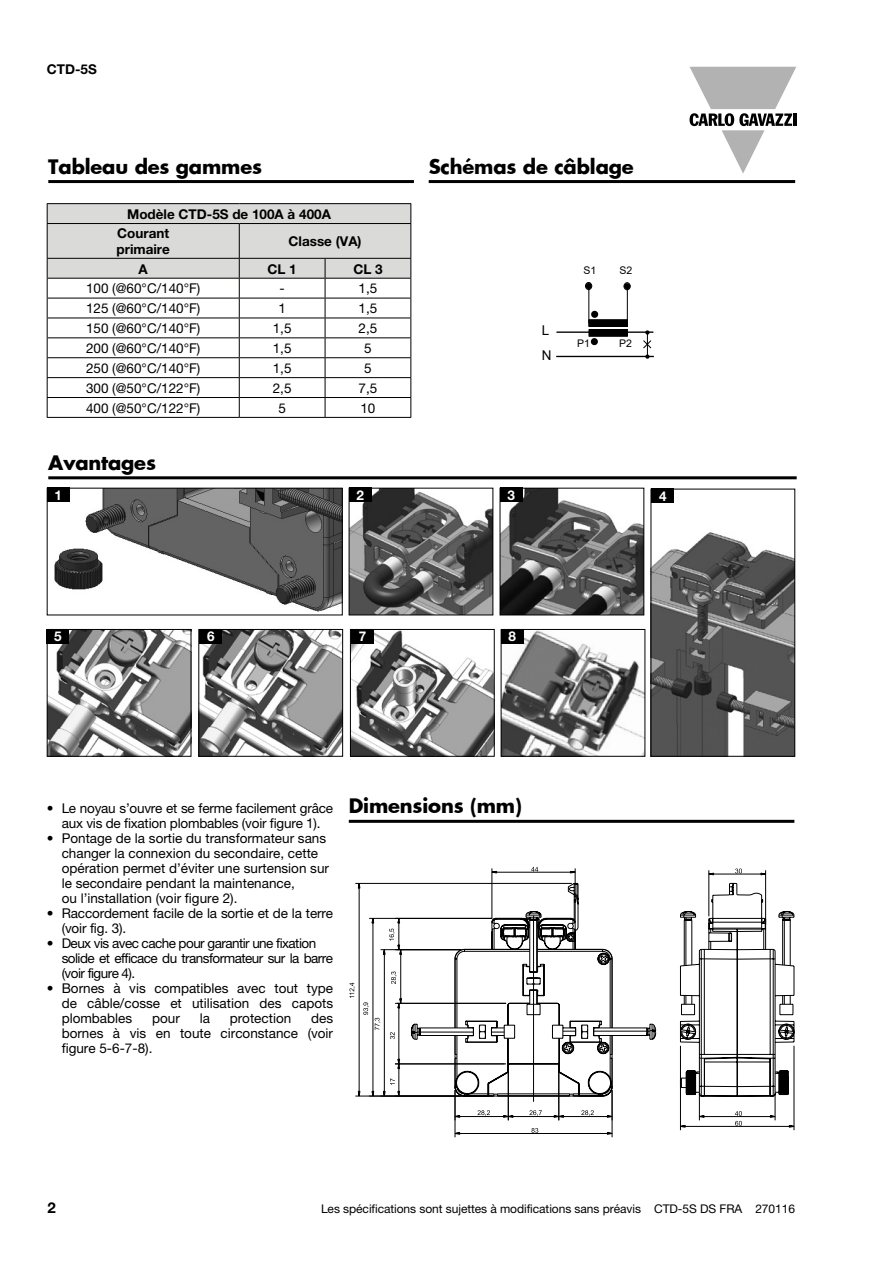
<style>
.page{position:relative;width:893px;height:1263px;background:#fff}
.page>*{position:absolute;margin:0;border:0;box-sizing:border-box;transform-origin:0 0}
._20_Subtitle{font:700 19.5px "Futura";letter-spacing:-.01em;color:#000}
.t1{font:700 15px "Helvetica Neue";color:#000}
._10_Description_1{font:13.5px/15px "Helvetica Neue";color:#000;text-align:justify}
.Normale{font:13.5px "Helvetica Neue";color:#000}
._10_Description_1-2{font:13.5px/15px "Helvetica Neue";letter-spacing:-.04em;color:#000}
.Normale-2{font:700 13.5px "Helvetica Neue";color:#000}
._10_Description_1-3{font:700 13.5px "Helvetica Neue";color:#fff}
.Normale-3{font:13.5px "Arial";color:#000}
.t2{font:12px "Helvetica Neue";letter-spacing:-.005em;color:#000}
.Normale-4{font:10.5px "Arial";color:#000}
</style>
<div class="page">
<svg style="left:689px;top:67px;width:107px;height:106px"></svg>
<hr style="left:48px;top:180px;width:366px;height:3px;background:#000">
<hr style="left:349px;top:820px;width:445px;height:3px;background:#000">
<hr style="left:48px;top:476px;width:749px;height:3px;background:#000">
<svg style="left:349px;top:867px;width:445px;height:270px"></svg>
<svg style="left:359px;top:883px;width:217px;height:219px"></svg>
<img style="left:351px;top:490px;width:140px;height:123px">
<div style="left:349px;top:488px;width:144px;height:127px;border:1px solid #000"></div>
<img style="left:200px;top:631px;width:141px;height:124px">
<div style="left:198px;top:629px;width:145px;height:128px;border:1px solid #000"></div>
<img style="left:49px;top:631px;width:140px;height:124px">
<div style="left:47px;top:629px;width:144px;height:128px;border:1px solid #000"></div>
<img style="left:54px;top:490px;width:287px;height:122px">
<div style="left:47px;top:488px;width:296px;height:127px;border:1px solid #000"></div>
<img style="left:352px;top:631px;width:141px;height:124px">
<div style="left:350px;top:629px;width:145px;height:128px;border:1px solid #000"></div>
<img style="left:503px;top:631px;width:140px;height:124px">
<div style="left:501px;top:629px;width:144px;height:128px;border:1px solid #000"></div>
<div style="left:47px;top:488px;width:22px;height:14px;background:#000"></div>
<div style="left:349px;top:488px;width:22px;height:14px;background:#000"></div>
<div style="left:47px;top:629px;width:22px;height:14px;background:#000"></div>
<div style="left:200px;top:629px;width:22px;height:14px;background:#000"></div>
<div style="left:351px;top:629px;width:23px;height:14px;background:#000"></div>
<div style="left:501px;top:629px;width:22px;height:14px;background:#000"></div>
<img style="left:502px;top:490px;width:140px;height:123px">
<div style="left:500px;top:488px;width:144px;height:127px;border:1px solid #000"></div>
<div style="left:500px;top:488px;width:22px;height:14px;background:#000"></div>
<img style="left:653px;top:532px;width:140px;height:223px">
<div style="left:651px;top:489px;width:144px;height:268px;border:1px solid #000"></div>
<div style="left:652px;top:489px;width:22px;height:14px;background:#000"></div>
<hr style="left:429px;top:180px;width:366px;height:3px;background:#000">
<hr style="left:589px;top:286px;width:1px;height:37px;background:#000">
<hr style="left:627px;top:286px;width:1px;height:36px;background:#000">
<div style="left:585px;top:283px;width:7px;height:6px;background:#000;border-radius:50%"></div>
<div style="left:585px;top:282px;width:7px;height:8px;border:1px solid #000;border-radius:50%"></div>
<div style="left:624px;top:282px;width:6px;height:8px;border:1px solid #000;border-radius:50%"></div>
<hr style="left:557px;top:356px;width:96px;height:1px;background:#000">
<hr style="left:557px;top:331px;width:96px;height:2px;background:#000">
<div style="left:589px;top:320px;width:39px;height:7px;background:#000"></div>
<div style="left:589px;top:329px;width:39px;height:7px;background:#000"></div>
<div style="left:591px;top:311px;width:7px;height:7px;background:#000;border-radius:50%"></div>
<div style="left:591px;top:338px;width:7px;height:7px;background:#000;border-radius:50%"></div>
<svg style="left:642px;top:330px;width:10px;height:29px"></svg>
<hr style="left:47px;top:203px;width:192px;height:1px;background:#000">
<hr style="left:239px;top:203px;width:86px;height:1px;background:#000">
<hr style="left:325px;top:203px;width:86px;height:1px;background:#000">
<svg style="left:47px;top:204px;width:364px;height:213px"></svg>
<hr style="left:47px;top:417px;width:192px;height:1px;background:#000">
<hr style="left:239px;top:417px;width:86px;height:1px;background:#000">
<hr style="left:325px;top:417px;width:86px;height:1px;background:#000">
<p class="Normale-2" style="left:47px;top:61px;width:52px">CTD-5S</p>
<p class="_20_Subtitle" style="left:48px;top:153px;width:215px">Tableau des gammes</p>
<p class="Normale-2" style="left:127px;top:206px;width:205px">Modèle CTD-5S de 100A à 400A</p>
<p class="Normale-2" style="left:117px;top:225px;width:54px">Courant</p>
<p class="Normale-2" style="left:116px;top:241px;width:55px">primaire</p>
<p class="Normale-2" style="left:289px;top:233px;width:74px">Classe (VA)</p>
<p class="Normale-2" style="left:139px;top:260px;width:11px">A</p>
<p class="Normale-2" style="left:268px;top:260px;width:31px">CL 1</p>
<p class="Normale-2" style="left:353px;top:260px;width:31px">CL 3</p>
<p class="Normale" style="left:86px;top:281px;width:116px">100 (@60°C/140°F)</p>
<p class="Normale" style="left:280px;top:281px;width:7px">-</p>
<p class="Normale" style="left:359px;top:281px;width:20px">1,5</p>
<p class="Normale" style="left:86px;top:300px;width:116px">125 (@60°C/140°F)</p>
<p class="Normale" style="left:278px;top:300px;width:9px">1</p>
<p class="Normale" style="left:359px;top:300px;width:20px">1,5</p>
<p class="Normale" style="left:86px;top:320px;width:116px">150 (@60°C/140°F)</p>
<p class="Normale" style="left:273px;top:320px;width:20px">1,5</p>
<p class="Normale" style="left:359px;top:320px;width:20px">2,5</p>
<p class="Normale" style="left:86px;top:340px;width:116px">200 (@60°C/140°F)</p>
<p class="Normale" style="left:273px;top:340px;width:20px">1,5</p>
<p class="Normale" style="left:364px;top:340px;width:9px">5</p>
<p class="Normale" style="left:86px;top:360px;width:116px">250 (@60°C/140°F)</p>
<p class="Normale" style="left:273px;top:360px;width:20px">1,5</p>
<p class="Normale" style="left:364px;top:360px;width:9px">5</p>
<p class="Normale" style="left:86px;top:380px;width:116px">300 (@50°C/122°F)</p>
<p class="Normale" style="left:273px;top:380px;width:20px">2,5</p>
<p class="Normale" style="left:359px;top:380px;width:20px">7,5</p>
<p class="Normale" style="left:86px;top:400px;width:116px">400 (@50°C/122°F)</p>
<p class="Normale" style="left:278px;top:400px;width:9px">5</p>
<p class="Normale" style="left:360px;top:400px;width:17px">10</p>
<p class="_20_Subtitle" style="left:48px;top:449px;width:109px">Avantages</p>
<p class="_10_Description_1-3" style="left:55px;top:487px;width:9px">1</p>
<p class="_10_Description_1-3" style="left:357px;top:487px;width:9px">2</p>
<p class="_20_Subtitle" style="left:429px;top:153px;width:207px">Schémas de câblage</p>
<p class="Normale-3" style="left:542px;top:321px;width:9px">L</p>
<p class="Normale-3" style="left:542px;top:346px;width:11px">N</p>
<p class="Normale-4" style="left:583px;top:264px;width:14px">S1</p>
<p class="Normale-4" style="left:620px;top:264px;width:14px">S2</p>
<p class="Normale-4" style="left:577px;top:336px;width:14px">P1</p>
<p class="Normale-4" style="left:619px;top:336px;width:14px">P2</p>
<p class="_10_Description_1-3" style="left:507px;top:487px;width:9px">3</p>
<p class="_10_Description_1-3" style="left:659px;top:488px;width:9px">4</p>
<p class="_10_Description_1-3" style="left:54px;top:628px;width:9px">5</p>
<p class="_10_Description_1-3" style="left:207px;top:628px;width:9px">6</p>
<p class="_10_Description_1-3" style="left:359px;top:628px;width:9px">7</p>
<p class="_10_Description_1-3" style="left:508px;top:628px;width:9px">8</p>
<p class="_10_Description_1" style="left:47px;top:800px;width:288px;text-align:center">• Le noyau s’ouvre et se ferme facilement grâce aux vis de fixation plombables (voir figure 1).</p>
<p class="_10_Description_1" style="left:47px;top:830px;width:281px">• Pontage de la sortie du transformateur sans</p>
<p class="_10_Description_1" style="left:62px;top:845px;width:258px">changer la connexion du secondaire, cette</p>
<p class="_10_Description_1" style="left:62px;top:860px;width:269px">opération permet d’éviter une surtension sur</p>
<p class="_10_Description_1" style="left:62px;top:875px;width:235px">le secondaire pendant la maintenance,</p>
<p class="_10_Description_1" style="left:62px;top:890px;width:177px">ou l’installation (voir figure 2).</p>
<p class="_10_Description_1" style="left:62px;top:905px;width:273px;text-indent:-15px">• Raccordement facile de la sortie et de la terre (voir fig. 3).</p>
<p class="_10_Description_1-2" style="left:47px;top:935px;width:271px">• Deux vis avec cache pour garantir une fixation</p>
<p class="_10_Description_1-2" style="left:62px;top:950px;width:273px">solide et efficace du transformateur sur la barre (voir figure 4).</p>
<p class="_10_Description_1" style="left:62px;top:980px;width:273px;text-indent:-15px">• Bornes à vis compatibles avec tout type de câble/cosse et utilisation des capots plombables</p>
<p class="_10_Description_1" style="left:62px;top:1010px;width:273px;text-indent:249px">des bornes à vis en toute circonstance (voir figure 5-6-7-8).</p>
<p class="_10_Description_1" style="left:152px;top:1010px;width:29px">pour</p>
<p class="_10_Description_1" style="left:200px;top:1010px;width:12px">la</p>
<p class="_10_Description_1" style="left:230px;top:1010px;width:63px">protection</p>
<p class="_20_Subtitle" style="left:349px;top:792px;width:175px">Dimensions (mm)</p>
<p class="t1" style="left:47px;top:1198px;width:10px">2</p>
<p class="t2" style="left:321px;top:1201px;width:476px">Les spécifications sont sujettes à modifications sans préavis CTD-5S DS FRA 270116</p>
</div>
